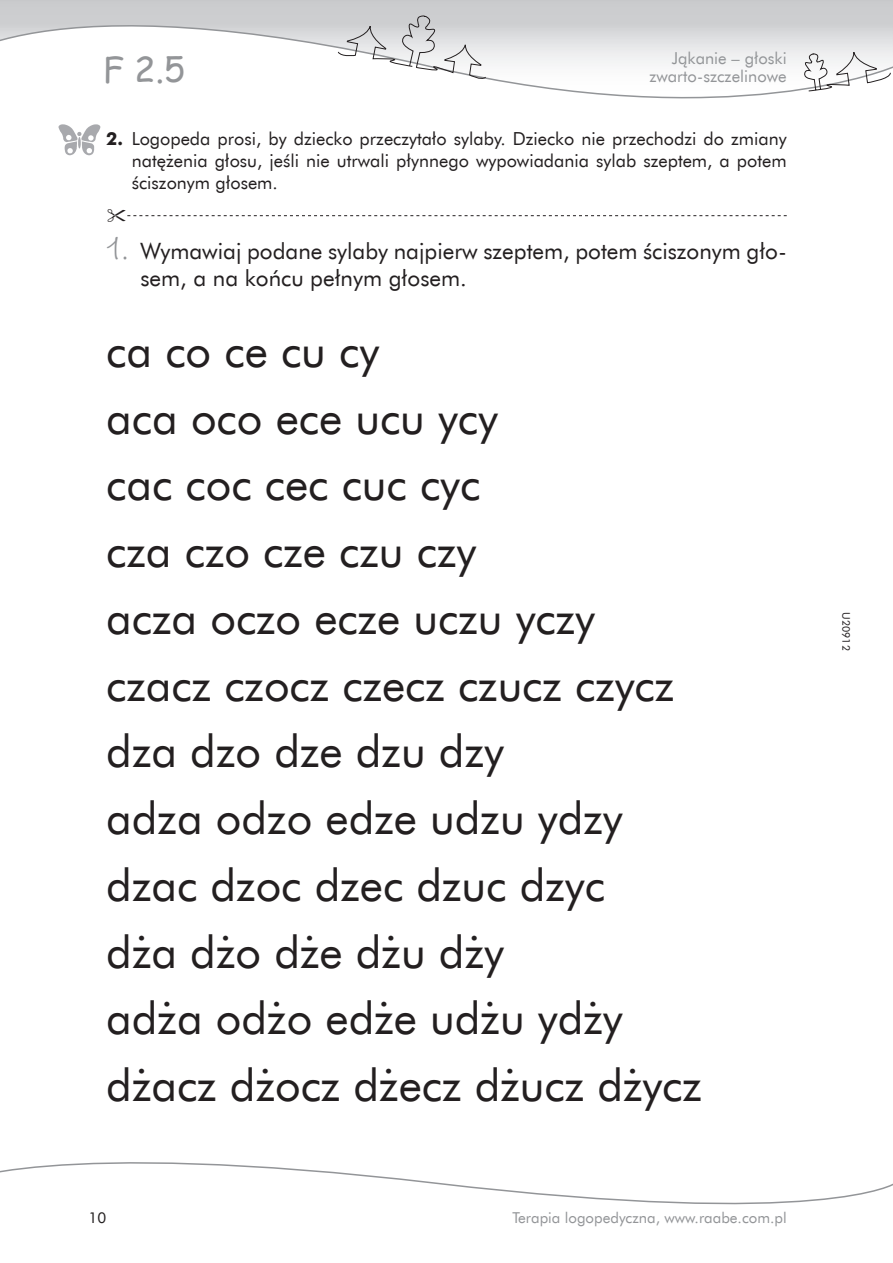
<style>
.page{position:relative;width:893px;height:1263px;background:#fff}
.page>*{position:absolute;margin:0;border:0;box-sizing:border-box;transform-origin:0 0}
.t1{font:45px/66.8px "Futura EU Normal";color:#231f20}
.t2{font:34.5px "Comic Sans MS";color:#939598}
.t3{font:22.5px/27px "Futura EU Normal";color:#231f20}
.t4{font:18px/21.6px "Futura EU Normal";color:#231f20;text-align:justify}
.t5{font:16.5px/18px "Futura EU Normal";color:#939598;text-align:right}
.t6{font:15px "Futura EU Normal";color:#939598}
.t7{font:15px "Futura EU Normal";color:#231f20}
.t8{font:10.5px "Futura EU Normal";color:#231f20}
.s1{font-family:"Futura EU Bold"}
.s2{font-family:"Wiesbaden Swing Com";font-size:31.5px;color:#939598}
</style>
<div class="page">
<svg style="left:0;top:0;width:802px;height:99px"></svg>
<svg style="left:802px;top:0;width:91px;height:92px"></svg>
<svg style="left:338px;top:14px;width:148px;height:67px"></svg>
<svg style="left:0;top:1162px;width:893px;height:42px"></svg>
<img style="left:59px;top:124px;width:41px;height:31px">
<svg style="left:127px;top:215px;width:660px;height:2px"></svg>
<p class="t2" style="left:103px;top:44px;width:83px">F 2.5</p>
<p class="t5" style="left:649px;top:50px;width:139px">Jąkanie – głoski zwarto-szczelinowe</p>
<p class="t4" style="left:132px;top:129px;width:656px;text-indent:-26px"><span class="s1">2.</span> Logopeda prosi, by dziecko przeczytało sylaby. Dziecko nie przechodzi do zmiany natężenia głosu, jeśli nie utrwali płynnego wypowiadania sylab szeptem, a potem ściszonym głosem.</p>
<p class="t3" style="left:140px;top:238px;width:648px;text-indent:-34px"><span class="s2">1.</span> Wymawiaj podane sylaby najpierw szeptem, potem ściszonym gło&shy;sem, a na końcu pełnym głosem.</p>
<p class="t1" style="left:106px;top:319px;width:597px">ca co ce cu cy<br>aca oco ece ucu ycy<br>cac coc cec cuc cyc<br>cza czo cze czu czy<br>acza oczo ecze uczu yczy czacz czocz czecz czucz czycz dza dzo dze dzu dzy<br>adza odzo edze udzu ydzy dzac dzoc dzec dzuc dzyc<br>dża dżo dże dżu dży<br>adża odżo edże udżu ydży dżacz dżocz dżecz dżucz dżycz</p>
<p class="t7" style="left:89px;top:1209px;width:19px">10</p>
<p class="t6" style="left:512px;top:1209px;width:276px">Terapia logopedyczna, www.raabe.com.pl</p>
<p class="t8" style="left:853px;top:612px;width:40px;rotate:90deg">U20912</p>
</div>
